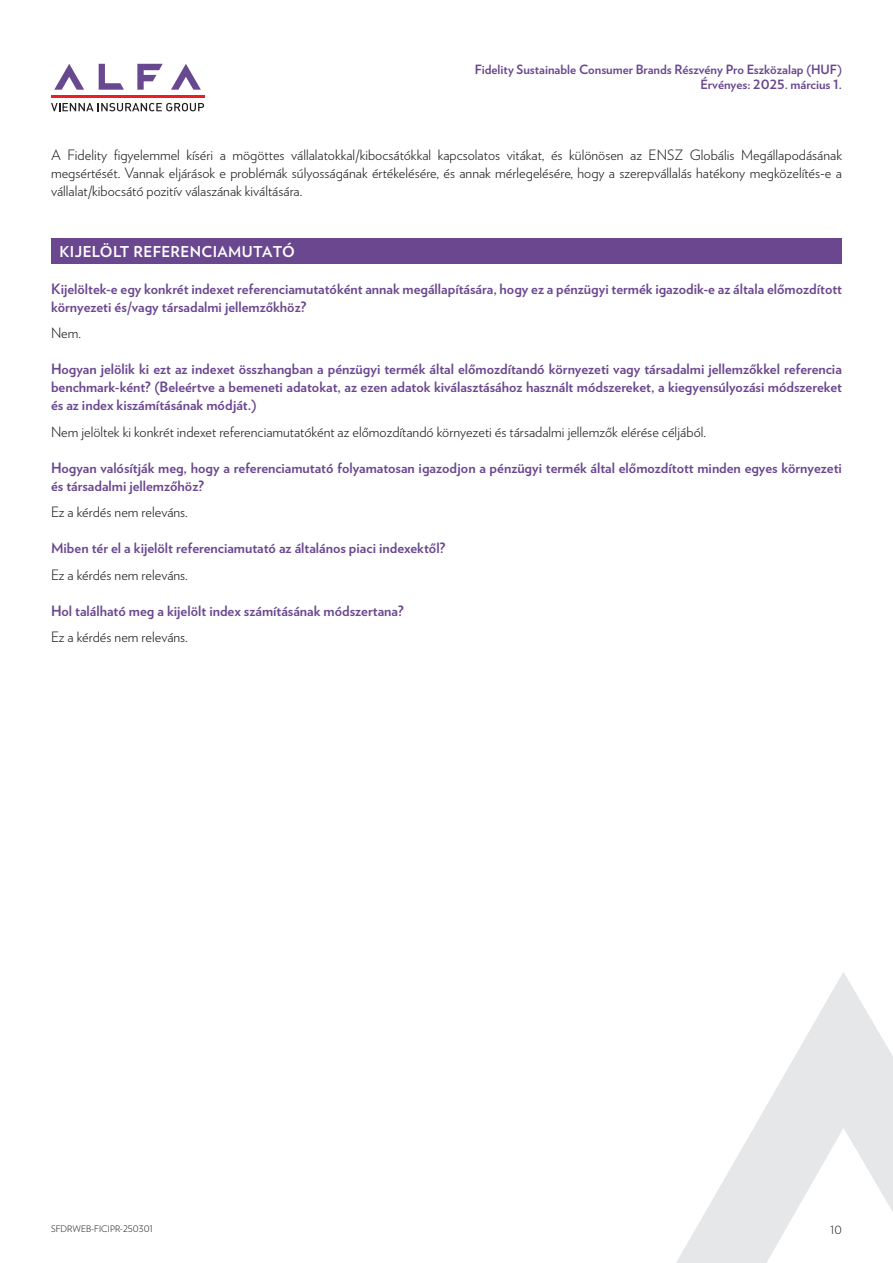
<style>
.page{position:relative;width:893px;height:1263px;background:#fff}
.page>*{position:absolute;margin:0;border:0;box-sizing:border-box;transform-origin:0 0}
.t1{font:700 15px "Verlag";letter-spacing:.025em;color:#fff}
.t2{font:700 14.25px/18px "Verlag";color:#6a478f}
.t3{font:300 14.25px/18px "Verlag";color:#231f20;text-align:justify}
.t4{font:700 12.75px/15px "Verlag";color:#6a478f;text-align:right}
.t5{font:300 11.25px "Verlag";color:#231f20}
.t6{font:300 9px "Verlag";color:#231f20}
</style>
<div class="page">
<svg style="left:171px;top:64px;width:30px;height:26px"></svg>
<svg style="left:137px;top:64px;width:26px;height:26px"></svg>
<svg style="left:99px;top:64px;width:25px;height:26px"></svg>
<svg style="left:54px;top:64px;width:30px;height:26px"></svg>
<hr style="left:51px;top:95px;width:153px;height:3px;background:#ee1d23">
<svg style="left:51px;top:103px;width:153px;height:8px"></svg>
<svg style="left:676px;top:972px;width:217px;height:291px"></svg>
<div style="left:51px;top:238px;width:791px;height:26px;background:#6a478f"></div>
<p class="t4" style="left:475px;top:61px;width:369px">Fidelity Sustainable Consumer Brands Részvény Pro Eszközalap (HUF)<br>Érvényes: 2025. március 1.</p>
<p class="t3" style="left:51px;top:145px;width:792px">A Fidelity figyelemmel kíséri a mögöttes vállalatokkal/kibocsátókkal kapcsolatos vitákat, és különösen az ENSZ Globális Megállapodásának megsértését. Vannak eljárások e problémák súlyosságának értékelésére, és annak mérlegelésére, hogy a szerepvállalás hatékony megközelítés-e a vállalat/kibocsátó pozitív válaszának kiváltására.</p>
<p class="t1" style="left:60px;top:240px;width:237px">KIJELÖLT REFERENCIAMUTATÓ</p>
<p class="t2" style="left:51px;top:279px;width:792px">Kijelöltek-e egy konkrét indexet referenciamutatóként annak megállapítására, hogy ez a pénzügyi termék igazodik-e az általa előmozdított környezeti és/vagy társadalmi jellemzőkhöz?</p>
<p class="t3" style="left:51px;top:323px;width:32px">Nem.</p>
<p class="t2" style="left:51px;top:359px;width:792px;text-align:justify">Hogyan jelölik ki ezt az indexet összhangban a pénzügyi termék által előmozdítandó környezeti vagy társadalmi jellemzőkkel referencia benchmark-ként? (Beleértve a bemeneti adatokat, az ezen adatok kiválasztásához használt módszereket, a kiegyensúlyozási módszereket és az index kiszámításának módját.)</p>
<p class="t3" style="left:51px;top:422px;width:656px">Nem jelöltek ki konkrét indexet referenciamutatóként az előmozdítandó környezeti és társadalmi jellemzők elérése céljából.</p>
<p class="t2" style="left:51px;top:458px;width:792px">Hogyan valósítják meg, hogy a referenciamutató folyamatosan igazodjon a pénzügyi termék által előmozdított minden egyes környezeti és társadalmi jellemzőhöz?</p>
<p class="t3" style="left:51px;top:502px;width:138px">Ez a kérdés nem releváns.</p>
<p class="t2" style="left:51px;top:538px;width:396px">Miben tér el a kijelölt referenciamutató az általános piaci indexektől?</p>
<p class="t3" style="left:51px;top:565px;width:138px">Ez a kérdés nem releváns.</p>
<p class="t2" style="left:51px;top:601px;width:354px">Hol található meg a kijelölt index számításának módszertana?</p>
<p class="t3" style="left:51px;top:627px;width:138px">Ez a kérdés nem releváns.</p>
<p class="t6" style="left:51px;top:1222px;width:104px">SFDRWEB-FICIPR-250301</p>
<p class="t5" style="left:830px;top:1221px;width:13px">10</p>
</div>
